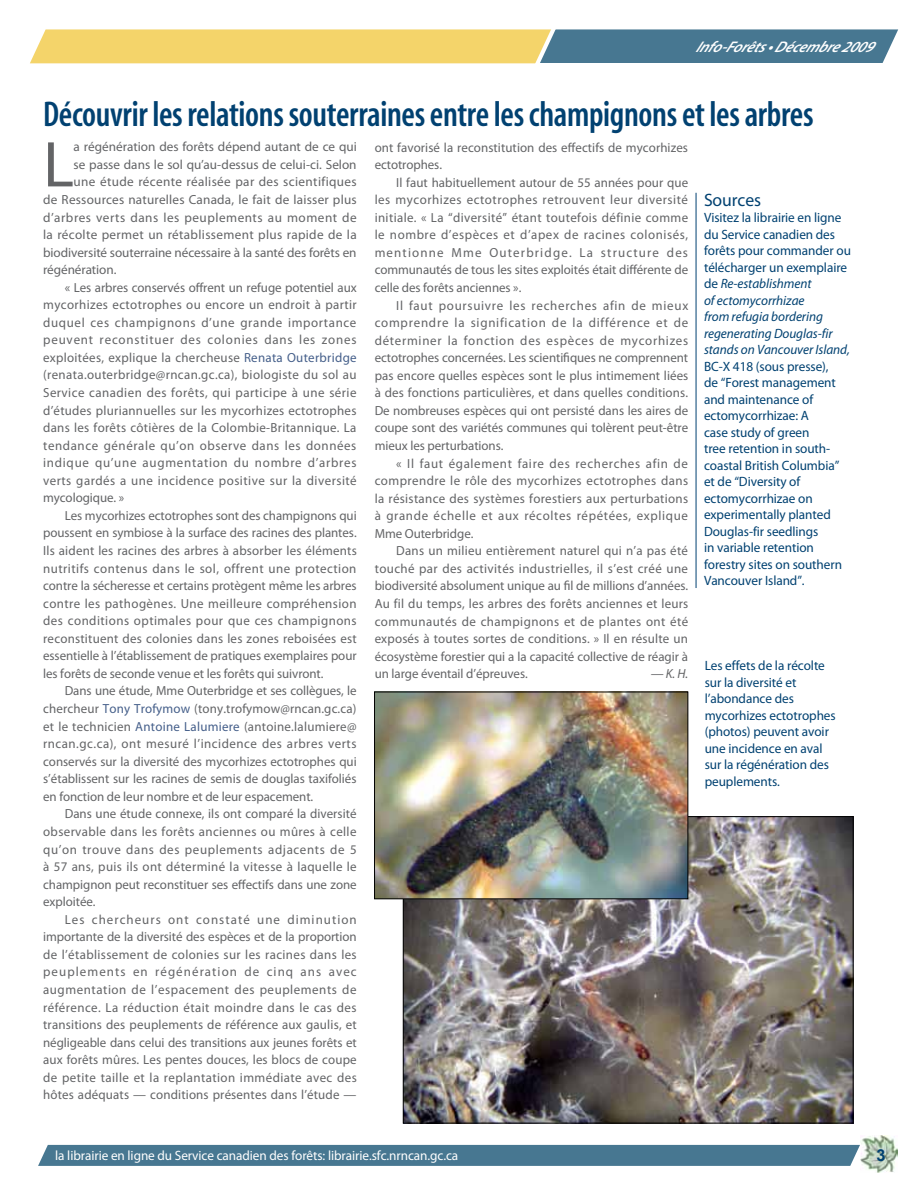
<style>
.page{position:relative;width:918px;height:1188px;background:#fff}
.page>*{position:absolute;margin:0;border:0;box-sizing:border-box;transform-origin:0 0}
.t1{font:65.25px "Myriad Pro";color:#636466}
.t2{font:36px "Myriad MM 565 300";letter-spacing:-.01em;color:#014171;scale:.95 1}
.t3{font:18px "Myriad MM 400 600";letter-spacing:-.005em;color:#014171}
.t4{font:700 16.5px "Arial";color:#014171}
.t5{font:italic 600 15.45px "Myriad Pro";color:#fff}
.t6{font:13.5px/16.5px "Myriad Pro";letter-spacing:-.005em;color:#014171}
.t7{font:italic 13.5px/16.5px "Myriad Pro";letter-spacing:-.005em;color:#014171}
.t8{font:13.5px "Myriad Pro";letter-spacing:-.005em;color:#fff}
.t9{font:13.2px/17.5px "Myriad Pro";letter-spacing:.015em;color:#636466;text-align:justify}
.t10{font:13.2px "Myriad Pro";letter-spacing:-.005em;color:#636466}
.t11{font:13.2px "Myriad Pro";letter-spacing:.035em;color:#636466}
.t12{font:13.2px "Myriad Pro";letter-spacing:.045em;color:#636466}
.t13{font:13.2px "Myriad Pro";letter-spacing:.04em;color:#636466}
.t14{font:13.2px "Myriad Pro";letter-spacing:.065em;color:#636466}
.t15{font:13.2px "Myriad Pro";letter-spacing:.05em;color:#636466}
.t16{font:13.2px "Myriad Pro";letter-spacing:.055em;color:#636466}
.t17{font:13.2px "Myriad Pro";letter-spacing:.085em;color:#636466}
.t18{font:13.2px "Myriad Pro";letter-spacing:.08em;color:#636466}
.t19{font:italic 13.2px "Myriad Pro";color:#636466}
.s1{color:#455f8a}
.s2{font-style:normal}
</style>
<div class="page">
<img style="left:860px;top:1135px;width:38px;height:37px">
<div style="left:38px;top:1145px;width:822px;height:21px;background:#477791"></div>
<svg style="left:30px;top:29px;width:868px;height:35px;background:#b3b381"></svg>
<hr style="left:696px;top:193px;width:1px;height:395px;background:#014171">
<img style="left:405px;top:819px;width:446px;height:302px">
<img style="left:376px;top:694px;width:310px;height:203px">
<div style="left:374px;top:692px;width:314px;height:207px;border:1px solid #000"></div>
<p class="t5" style="left:695px;top:37px;width:188px">Info-Forêts•Décembre2009</p>
<h2 class="t2" style="left:43px;top:97px;width:812px">Découvrir les relations souterraines entre les champignons et les arbres</h2>
<h1 class="t1" style="left:43px;top:124px;width:32px">L</h1>
<p class="t9" style="left:74px;top:138px;width:285px">a régénération des forêts dépend autant de ce qui</p>
<p class="t9" style="left:375px;top:138px;width:315px">ont favorisé la reconstitution des effectifs de mycorhizes ectotrophes.</p>
<p class="t9" style="left:375px;top:173px;width:315px;text-indent:22px">Il faut habituellement autour de 55 années pour que les mycorhizes ectotrophes retrouvent leur diversité initiale. « La “diversité” étant toutefois définie comme le nombre d’espèces et d’apex de racines colonisés, mentionne Mme Outerbridge. La structure des communautés de tous les sites exploités était différente de celle des forêts anciennes ».</p>
<p class="t9" style="left:375px;top:296px;width:315px;text-indent:22px">Il faut poursuivre les recherches afin de mieux comprendre la signification de la différence et de déterminer la fonction des espèces de mycorhizes ectotrophes concernées. Les scientifiques ne comprennent pas encore quelles espèces sont le plus intimement liées à des fonctions particulières, et dans quelles conditions.<br>De nombreuses espèces qui ont persisté dans les aires de coupe sont des variétés communes qui tolèrent peut-être mieux les perturbations.</p>
<p class="t9" style="left:375px;top:454px;width:315px;text-indent:22px">« Il faut également faire des recherches afin de comprendre le rôle des mycorhizes ectotrophes dans la résistance des systèmes forestiers aux perturbations à grande échelle et aux récoltes répétées, explique Mme Outerbridge.</p>
<p class="t9" style="left:375px;top:542px;width:315px;text-indent:22px">Dans un milieu entièrement naturel qui n’a pas été touché par des activités industrielles, il s’est créé une biodiversité absolument unique au fil de millions d’années.<br>Au fil du temps, les arbres des forêts anciennes et leurs communautés de champignons et de plantes ont été exposés à toutes sortes de conditions. » Il en résulte un écosystème forestier qui a la capacité collective de réagir à un large éventail d’épreuves.</p>
<p class="t9" style="left:74px;top:155px;width:284px">se passe dans le sol qu’au-dessus de celui-ci. Selon</p>
<p class="t9" style="left:74px;top:173px;width:285px">une étude récente réalisée par des scientifiques</p>
<p class="t9" style="left:43px;top:191px;width:315px">de Ressources naturelles Canada, le fait de laisser plus</p>
<p class="t13" style="left:43px;top:209px;width:315px">d’arbres verts dans les peuplements au moment de</p>
<p class="t9" style="left:43px;top:226px;width:315px">la récolte permet un rétablissement plus rapide de la</p>
<p class="t10" style="left:43px;top:244px;width:315px">biodiversité souterraine nécessaire à la santé des forêts en</p>
<p class="t10" style="left:43px;top:262px;width:75px">régénération.</p>
<p class="t10" style="left:65px;top:279px;width:294px">« Les arbres conservés offrent un refuge potentiel aux</p>
<p class="t9" style="left:43px;top:296px;width:315px">mycorhizes ectotrophes ou encore un endroit à partir</p>
<p class="t15" style="left:43px;top:314px;width:315px">duquel ces champignons d’une grande importance</p>
<p class="t14" style="left:43px;top:332px;width:315px">peuvent reconstituer des colonies dans les zones</p>
<p class="t9" style="left:43px;top:349px;width:315px">exploitées, explique la chercheuse <span class="s1">Renata Outerbridge</span></p>
<p class="t9" style="left:43px;top:366px;width:315px">(renata.outerbridge@rncan.gc.ca), biologiste du sol au</p>
<p class="t11" style="left:43px;top:384px;width:315px">Service canadien des forêts, qui participe à une série</p>
<p class="t9" style="left:43px;top:401px;width:315px">d’études pluriannuelles sur les mycorhizes ectotrophes</p>
<p class="t9" style="left:43px;top:419px;width:315px">dans les forêts côtières de la Colombie-Britannique. La</p>
<p class="t12" style="left:43px;top:437px;width:315px">tendance générale qu’on observe dans les données</p>
<p class="t16" style="left:43px;top:455px;width:315px">indique qu’une augmentation du nombre d’arbres</p>
<p class="t11" style="left:43px;top:472px;width:315px">verts gardés a une incidence positive sur la diversité</p>
<p class="t10" style="left:43px;top:490px;width:83px">mycologique. »</p>
<p class="t10" style="left:65px;top:507px;width:293px">Les mycorhizes ectotrophes sont des champignons qui</p>
<p class="t10" style="left:43px;top:525px;width:315px">poussent en symbiose à la surface des racines des plantes.</p>
<p class="t9" style="left:43px;top:542px;width:315px">Ils aident les racines des arbres à absorber les éléments</p>
<p class="t11" style="left:43px;top:560px;width:315px">nutritifs contenus dans le sol, offrent une protection</p>
<p class="t10" style="left:43px;top:578px;width:315px">contre la sécheresse et certains protègent même les arbres</p>
<p class="t9" style="left:43px;top:594px;width:315px">contre les pathogènes. Une meilleure compréhension</p>
<p class="t11" style="left:43px;top:613px;width:315px">des conditions optimales pour que ces champignons</p>
<p class="t9" style="left:43px;top:629px;width:315px">reconstituent des colonies dans les zones reboisées est</p>
<p class="t10" style="left:43px;top:648px;width:315px">essentielle à l’établissement de pratiques exemplaires pour</p>
<p class="t10" style="left:43px;top:665px;width:282px">les forêts de seconde venue et les forêts qui suivront.</p>
<p class="t10" style="left:65px;top:683px;width:293px">Dans une étude, Mme Outerbridge et ses collègues, le</p>
<p class="t9" style="left:43px;top:700px;width:315px">chercheur <span class="s1">Tony Trofymow</span> (tony.trofymow@rncan.gc.ca)</p>
<p class="t9" style="left:43px;top:717px;width:315px">et le technicien <span class="s1">Antoine Lalumiere</span> (antoine.lalumiere@</p>
<p class="t13" style="left:43px;top:736px;width:315px">rncan.gc.ca), ont mesuré l’incidence des arbres verts</p>
<p class="t9" style="left:43px;top:752px;width:315px">conservés sur la diversité des mycorhizes ectotrophes qui</p>
<p class="t9" style="left:43px;top:770px;width:315px">s’établissent sur les racines de semis de douglas taxifoliés</p>
<p class="t10" style="left:43px;top:788px;width:272px">en fonction de leur nombre et de leur espacement.</p>
<p class="t9" style="left:65px;top:805px;width:293px">Dans une étude connexe, ils ont comparé la diversité</p>
<p class="t9" style="left:43px;top:823px;width:315px">observable dans les forêts anciennes ou mûres à celle</p>
<p class="t12" style="left:43px;top:841px;width:315px">qu’on trouve dans des peuplements adjacents de 5</p>
<p class="t9" style="left:43px;top:858px;width:315px">à 57 ans, puis ils ont déterminé la vitesse à laquelle le</p>
<p class="t10" style="left:43px;top:876px;width:315px">champignon peut reconstituer ses effectifs dans une zone</p>
<p class="t10" style="left:43px;top:894px;width:54px">exploitée.</p>
<p class="t18" style="left:65px;top:911px;width:294px">Les chercheurs ont constaté une diminution</p>
<p class="t10" style="left:43px;top:929px;width:315px">importante de la diversité des espèces et de la proportion</p>
<p class="t9" style="left:43px;top:945px;width:315px">de l’établissement de colonies sur les racines dans les</p>
<p class="t17" style="left:43px;top:964px;width:315px">peuplements en régénération de cinq ans avec</p>
<p class="t12" style="left:43px;top:981px;width:315px">augmentation de l’espacement des peuplements de</p>
<p class="t11" style="left:43px;top:999px;width:315px">référence. La réduction était moindre dans le cas des</p>
<p class="t9" style="left:43px;top:1016px;width:315px">transitions des peuplements de référence aux gaulis, et</p>
<p class="t10" style="left:43px;top:1034px;width:315px">négligeable dans celui des transitions aux jeunes forêts et</p>
<p class="t9" style="left:43px;top:1051px;width:315px">aux forêts mûres. Les pentes douces, les blocs de coupe</p>
<p class="t11" style="left:43px;top:1069px;width:315px">de petite taille et la replantation immédiate avec des</p>
<p class="t9" style="left:43px;top:1086px;width:315px">hôtes adéquats — conditions présentes dans l’étude —</p>
<h3 class="t3" style="left:704px;top:191px;width:59px">Sources</h3>
<p class="t7" style="left:704px;top:209px;width:148px"><span class="s2">Visitez la librairie en ligne du Service canadien des forêts pour commander ou télécharger un exemplaire de</span> Re-establishment<br>of ectomycorrhizae<br>from refugia bordering regenerating Douglas-fir stands on Vancouver Island,</p>
<p class="t6" style="left:704px;top:358px;width:140px">BC‑X 418 (sous presse), de “Forest management and maintenance of ectomycorrhizae: A<br>case study of green<br>tree retention in south&shy;coastal British Columbia” et de “Diversity of ectomycorrhizae on experimentally planted<br>Douglas-fir seedlings<br>in variable retention forestry sites on southern<br>Vancouver Island”.</p>
<p class="t6" style="left:705px;top:657px;width:133px">Les effets de la récolte sur la diversité et l’abondance des mycorhizes ectotrophes (photos) peuvent avoir une incidence en aval sur la régénération des peuplements.</p>
<p class="t19" style="left:651px;top:666px;width:39px">— K. H.</p>
<p class="t8" style="left:55px;top:1147px;width:405px">la librairie en ligne du Service canadien des forêts: librairie.sfc.nrncan.gc.ca</p>
<p class="t4" style="left:877px;top:1144px;width:11px">3</p>
</div>
